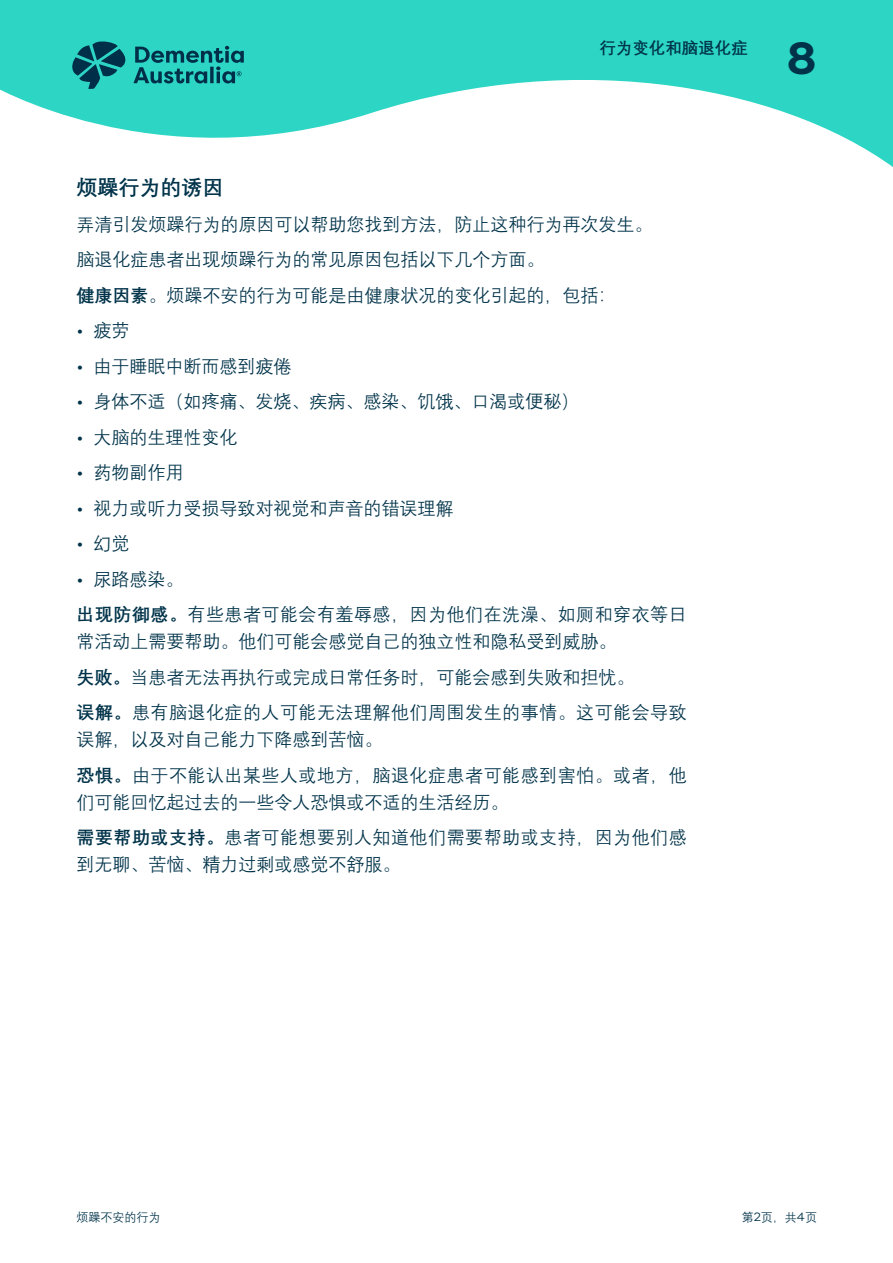
<style>
.page{position:relative;width:893px;height:1263px;background:#fff}
.page>*{position:absolute;margin:0;border:0;box-sizing:border-box;transform-origin:0 0}
.t1{font:700 45px "Filson Pro";color:#00334a}
.t2{font:700 21px "Deng Xian";color:#00334a}
.t3{font:18px/35.5px "Deng Xian";color:#00334a}
.t4{font:18px/35.5px "Deng Xian";letter-spacing:.03em;color:#00334a}
.t5{font:700 16.5px "Deng Xian";color:#00334a}
.t6{font:12px "Deng Xian";color:#00334a}
.s1{font-weight:700}
.s2{font-family:"Filson Pro"}
</style>
<div class="page">
<svg style="left:0;top:0;width:893px;height:167px;fill:#2cd5c4"></svg>
<svg style="left:72px;top:41px;width:172px;height:48px;background:#1d9d9a"></svg>
<p class="t5" style="left:599px;top:37px;width:150px">行为变化和脑退化症</p>
<h1 class="t1" style="left:787px;top:30px;width:31px">8</h1>
<p class="t2" style="left:77px;top:174px;width:149px">烦躁行为的诱因</p>
<p class="t3" style="left:77px;top:206px;width:577px">弄清引发烦躁行为的原因可以帮助您找到方法，防止这种行为再次发生。脑退化症患者出现烦躁行为的常见原因包括以下几个方面。<br><span class="s1">健康因素</span>。烦躁不安的行为可能是由健康状况的变化引起的，包括：</p>
<p class="t3" style="left:77px;top:312px;width:55px"><span class="s2">•</span> 疲劳</p>
<p class="t3" style="left:77px;top:348px;width:217px"><span class="s2">•</span> 由于睡眠中断而感到疲倦</p>
<p class="t3" style="left:77px;top:383px;width:505px"><span class="s2">•</span> 身体不适（如疼痛、发烧、疾病、感染、饥饿、口渴或便秘）</p>
<p class="t3" style="left:77px;top:419px;width:163px"><span class="s2">•</span> 大脑的生理性变化</p>
<p class="t3" style="left:77px;top:454px;width:109px"><span class="s2">•</span> 药物副作用</p>
<p class="t3" style="left:77px;top:490px;width:379px"><span class="s2">•</span> 视力或听力受损导致对视觉和声音的错误理解</p>
<p class="t3" style="left:77px;top:525px;width:55px"><span class="s2">•</span> 幻觉</p>
<p class="t4" style="left:77px;top:561px;width:612px"><span class="s2">•</span> 尿路感染。<br><span class="s1">出现防御感。</span>有些患者可能会有羞辱感，因为他们在洗澡、如厕和穿衣等日</p>
<p class="t3" style="left:77px;top:623px;width:612px">常活动上需要帮助。他们可能会感觉自己的独立性和隐私受到威胁。<br><span class="s1">失败。</span>当患者无法再执行或完成日常任务时，可能会感到失败和担忧。<br><span class="s1">误解。</span>患有脑退化症的人可能无法理解他们周围发生的事情。这可能会导致</p>
<p class="t4" style="left:77px;top:721px;width:612px">误解，以及对自己能力下降感到苦恼。<br><span class="s1">恐惧。</span>由于不能认出某些人或地方，脑退化症患者可能感到害怕。或者，他</p>
<p class="t3" style="left:77px;top:784px;width:612px">们可能回忆起过去的一些令人恐惧或不适的生活经历。<br><span class="s1">需要帮助或支持。</span>患者可能想要别人知道他们需要帮助或支持，因为他们感</p>
<p class="t3" style="left:77px;top:846px;width:325px">到无聊、苦恼、精力过剩或感觉不舒服。</p>
<p class="t6" style="left:77px;top:1210px;width:86px">烦躁不安的行为</p>
<p class="t6" style="left:742px;top:1210px;width:77px">第<span class="s2">2</span>页，共<span class="s2">4</span>页</p>
</div>
